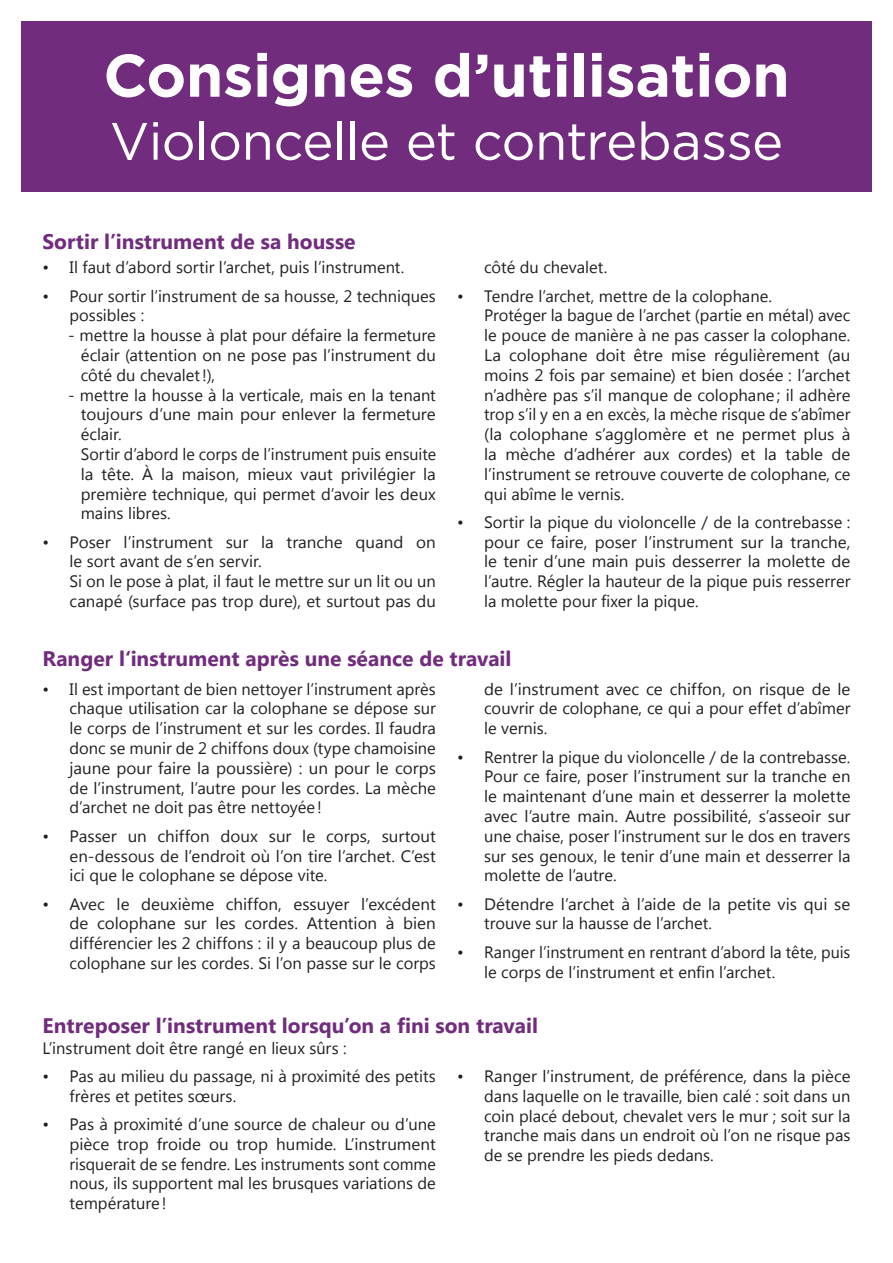
<style>
.page{position:relative;width:893px;height:1263px;background:#fff}
.page>*{position:absolute;margin:0;border:0;box-sizing:border-box;transform-origin:0 0}
.t1{font:700 60px "Gotham";letter-spacing:-.005em;color:#fff}
.t2{font:52.5px "Gotham";letter-spacing:-.01em;color:#fff}
.t3{font:700 21px "Lao UI";color:#712c7d}
.t4{font:16.5px/19.8px "Lao UI";color:#231f20;text-align:justify}
</style>
<div class="page">
<div style="left:21px;top:21px;width:851px;height:170px;background:#712c7d"></div>
<p class="t1" style="left:103px;top:41px;width:688px">Consignes d’utilisation</p>
<p class="t2" style="left:110px;top:108px;width:675px">Violoncelle et contrebasse</p>
<p class="t3" style="left:43px;top:228px;width:315px">Sortir l’instrument de sa housse</p>
<p class="t4" style="left:43px;top:257px;width:363px">• Il faut d’abord sortir l’archet, puis l’instrument.</p>
<p class="t4" style="left:70px;top:285px;width:368px;text-indent:-27px">• Pour sortir l’instrument de sa housse, 2 techniques possibles :</p>
<p class="t4" style="left:81px;top:325px;width:357px;text-indent:-13px">- mettre la housse à plat pour défaire la fermeture éclair (attention on ne pose pas l’instrument du côté du chevalet!),</p>
<p class="t4" style="left:81px;top:384px;width:357px;text-indent:-13px">- mettre la housse à la verticale, mais en la tenant toujours d’une main pour enlever la fermeture éclair.</p>
<p class="t4" style="left:81px;top:444px;width:357px">Sortir d’abord le corps de l’instrument puis ensuite la tête. À la maison, mieux vaut privilégier la première technique, qui permet d’avoir les deux mains libres.</p>
<p class="t4" style="left:70px;top:531px;width:368px;text-align:left;text-indent:-27px">• Poser l’instrument sur la tranche quand on le sort avant de s’en servir.<br>Si on le pose à plat, il faut le mettre sur un lit ou un canapé (surface pas trop dure), et surtout pas du</p>
<p class="t4" style="left:484px;top:257px;width:125px">côté du chevalet.</p>
<p class="t4" style="left:484px;top:285px;width:368px;text-align:left;text-indent:-27px">• Tendre l’archet, mettre de la colophane.<br>Protéger la bague de l’archet (partie en métal) avec le pouce de manière à ne pas casser la colophane.<br>La colophane doit être mise régulièrement (au moins 2 fois par semaine) et bien dosée : l’archet n’adhère pas s’il manque de colophane; il adhère trop s’il y en a en excès, la mèche risque de s’abîmer (la colophane s’agglomère et ne permet plus à la mèche d’adhérer aux cordes) et la table de l’instrument se retrouve couverte de colophane, ce qui abîme le vernis.</p>
<p class="t4" style="left:484px;top:511px;width:368px;text-indent:-27px">• Sortir la pique du violoncelle / de la contrebasse : pour ce faire, poser l’instrument sur la tranche, le tenir d’une main puis desserrer la molette de l’autre. Régler la hauteur de la pique puis resserrer la molette pour fixer la pique.</p>
<p class="t3" style="left:43px;top:645px;width:470px">Ranger l‘instrument après une séance de travail</p>
<p class="t4" style="left:70px;top:678px;width:368px;text-indent:-27px">• Il est important de bien nettoyer l’instrument après chaque utilisation car la colophane se dépose sur le corps de l’instrument et sur les cordes. Il faudra donc se munir de 2 chiffons doux (type chamoisine jaune pour faire la poussière) : un pour le corps de l’instrument, l’autre pour les cordes. La mèche d’archet ne doit pas être nettoyée!</p>
<p class="t4" style="left:70px;top:825px;width:368px;text-indent:-27px">• Passer un chiffon doux sur le corps, surtout en-dessous de l’endroit où l’on tire l’archet. C’est ici que le colophane se dépose vite.</p>
<p class="t4" style="left:70px;top:893px;width:368px;text-indent:-27px">• Avec le deuxième chiffon, essuyer l’excédent de colophane sur les cordes. Attention à bien différencier les 2 chiffons : il y a beaucoup plus de colophane sur les cordes. Si l’on passe sur le corps</p>
<p class="t4" style="left:484px;top:678px;width:368px">de l’instrument avec ce chiffon, on risque de le couvrir de colophane, ce qui a pour effet d’abîmer le vernis.</p>
<p class="t4" style="left:484px;top:746px;width:368px;text-indent:-27px">• Rentrer la pique du violoncelle / de la contrebasse.<br>Pour ce faire, poser l’instrument sur la tranche en le maintenant d’une main et desserrer la molette avec l’autre main. Autre possibilité, s’asseoir sur une chaise, poser l’instrument sur le dos en travers sur ses genoux, le tenir d’une main et desserrer la molette de l’autre.</p>
<p class="t4" style="left:484px;top:893px;width:368px;text-indent:-27px">• Détendre l’archet à l’aide de la petite vis qui se trouve sur la hausse de l’archet.</p>
<p class="t4" style="left:484px;top:941px;width:368px;text-indent:-27px">• Ranger l’instrument en rentrant d’abord la tête, puis le corps de l’instrument et enfin l’archet.</p>
<p class="t3" style="left:43px;top:1011px;width:497px">Entreposer l’instrument lorsqu’on a fini son travail</p>
<p class="t4" style="left:43px;top:1037px;width:306px">L’instrument doit être rangé en lieux sûrs :</p>
<p class="t4" style="left:70px;top:1065px;width:368px;text-indent:-27px">• Pas au milieu du passage, ni à proximité des petits frères et petites sœurs.</p>
<p class="t4" style="left:70px;top:1113px;width:368px;text-indent:-27px">• Pas à proximité d’une source de chaleur ou d’une pièce trop froide ou trop humide. L’instrument risquerait de se fendre. Les instruments sont comme nous, ils supportent mal les brusques variations de température!</p>
<p class="t4" style="left:484px;top:1065px;width:368px;text-indent:-27px">• Ranger l’instrument, de préférence, dans la pièce dans laquelle on le travaille, bien calé : soit dans un coin placé debout, chevalet vers le mur ; soit sur la tranche mais dans un endroit où l’on ne risque pas de se prendre les pieds dedans.</p>
</div>
